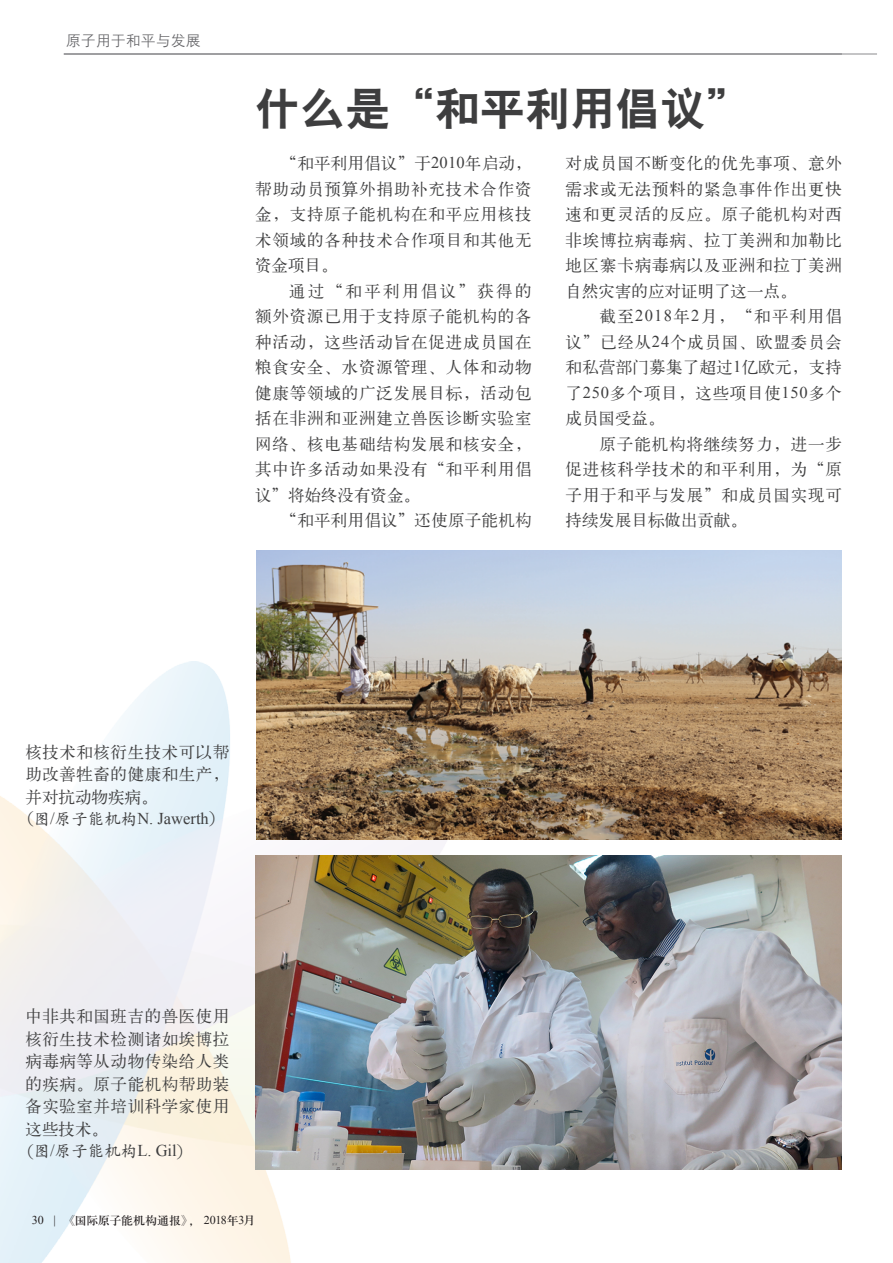
<style>
.page{position:relative;width:893px;height:1263px;background:#fff}
.page>*{position:absolute;margin:0;border:0;box-sizing:border-box;transform-origin:0 0}
.t1{font:45px "H Yb 2 gj";color:#3e3e3f}
.t2{font:16.5px/25.5px "H Ya 1 gj";letter-spacing:.045em;color:#3e3e3f;text-align:justify}
.t3{font:16.5px "Times New Roman";color:#3e3e3f}
.t4{font:16.5px "H Ya 1 gj";letter-spacing:.015em;color:#3e3e3f}
.t5{font:16.5px "H Yc 1 gj";color:#3e3e3f}
.t6{font:15px "H Yg 2 gj";color:#636366}
.t7{font:12px "H Ya 3 gj";letter-spacing:-.015em;color:#231f20}
.s1{font-family:"Times New Roman"}
.s2{font-family:"Koz Min Pr 6 N"}
.s3{font-family:"H Yc 1 gj"}
</style>
<div class="page">
<hr style="left:64px;top:54px;width:813px;height:1px;background:#636366">
<img style="left:0;top:661px;width:470px;height:602px">
<img style="left:256px;top:856px;width:586px;height:313px">
<img style="left:256px;top:551px;width:586px;height:289px">
<p class="t6" style="left:66px;top:33px;width:136px">原子用于和平与发展</p>
<h1 class="t1" style="left:255px;top:86px;width:496px">什么是“和平利用倡议”</h1>
<p class="t2" style="left:255px;top:151px;width:278px;text-indent:26px">“和平利用倡议”于<span class="s1">2010</span>年启动，帮助动员预算外捐助补充技术合作资金，支持原子能机构在和平应用核技术领域的各种技术合作项目和其他无资金项目。</p>
<p class="t2" style="left:255px;top:278px;width:278px;text-indent:34px">通过“和平利用倡议”获得的额外资源已用于支持原子能机构的各种活动，这些活动旨在促进成员国在粮食安全、水资源管理、人体和动物健康等领域的广泛发展目标，活动包括在非洲和亚洲建立兽医诊断实验室网络、核电基础结构发展和核安全，其中许多活动如果没有“和平利用倡议”将始终没有资金。</p>
<p class="t4" style="left:281px;top:512px;width:252px">“和平利用倡议”还使原子能机构</p>
<p class="t2" style="left:566px;top:150px;width:278px">对成员国不断变化的优先事项、意外需求或无法预料的紧急事件作出更快速和更灵活的反应。原子能机构对西非埃博拉病毒病、拉丁美洲和加勒比地区寨卡病毒病以及亚洲和拉丁美洲自然灾害的应对证明了这一点。</p>
<p class="t2" style="left:566px;top:303px;width:278px;text-indent:34px">截至<span class="s1">2018</span>年<span class="s1">2</span>月，“和平利用倡议”已经从<span class="s1">24</span>个成员国、欧盟委员会和私营部门募集了超过<span class="s1">1</span>亿欧元，支持了<span class="s1">250</span>多个项目，这些项目使<span class="s1">150</span>多个成员国受益。</p>
<p class="t2" style="left:566px;top:431px;width:278px;text-indent:34px">原子能机构将继续努力，进一步促进核科学技术的和平利用，为“原子用于和平与发展”和成员国实现可持续发展目标做出贡献。</p>
<p class="t2" style="left:26px;top:740px;width:205px;line-height:22.5px">核技术和核衍生技术可以帮助改善牲畜的健康和生产，并对抗动物疾病。</p>
<p class="t3" style="left:17px;top:808px;width:209px"><span class="s2">（</span><span class="s3">图</span>/<span class="s3">原子能机构</span>N. Jawerth<span class="s2">）</span></p>
<p class="t2" style="left:26px;top:1005px;width:205px;line-height:22.5px">中非共和国班吉的兽医使用核衍生技术检测诸如埃博拉病毒病等从动物传染给人类的疾病。原子能机构帮助装备实验室并培训科学家使用这些技术。</p>
<p class="t5" style="left:17px;top:1143px;width:177px"><span class="s2">（</span>图<span class="s1">/</span>原子能机构<span class="s1">L. Gil</span><span class="s2">）</span></p>
<p class="t7" style="left:32px;top:1214px;width:225px"><span class="s1">30 |</span> <span class="s2">《</span>国际原子能机构通报<span class="s2">》，</span> <span class="s1">2018</span>年<span class="s1">3</span>月</p>
</div>
